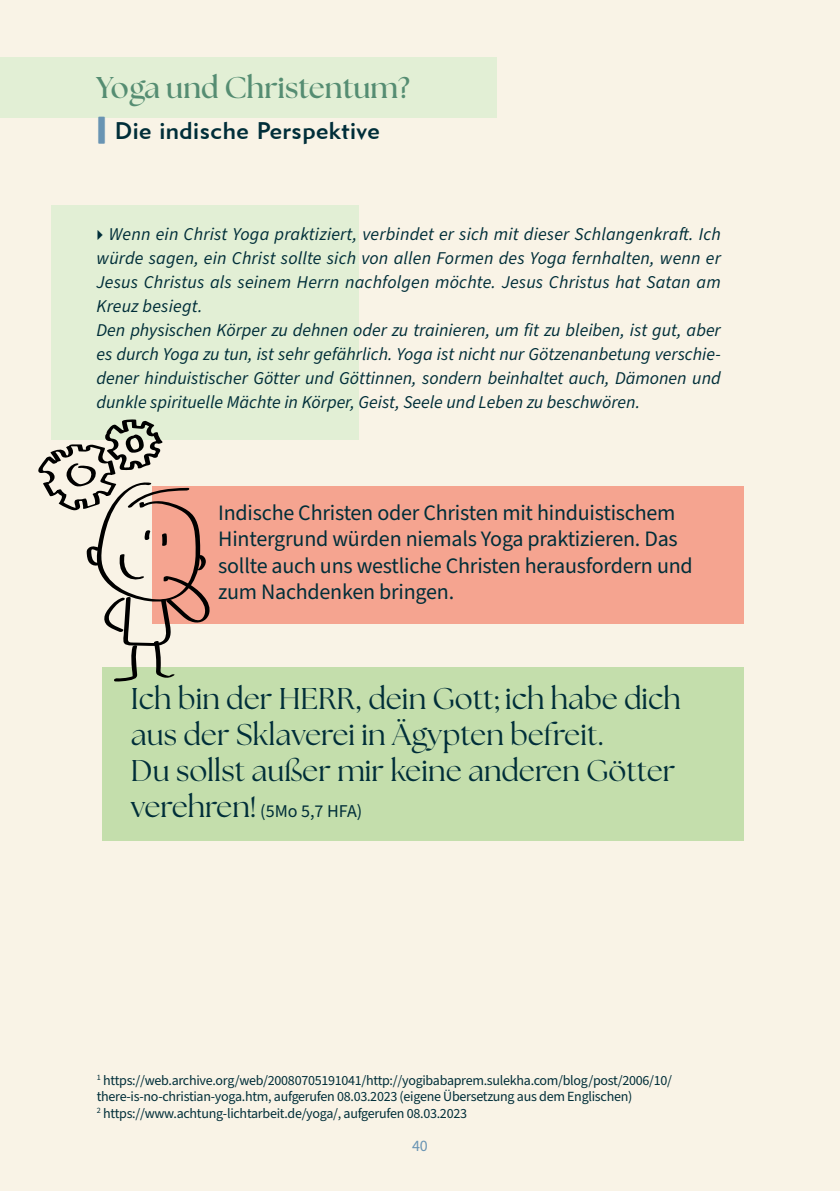
<style>
.page{position:relative;width:840px;height:1191px;background:#fff}
.page>*{position:absolute;margin:0;border:0;box-sizing:border-box;transform-origin:0 0}
.t1{font:30px/36px "The Seasons";color:#002e39}
.t2{font:700 30px "The Seasons";color:#558d72}
.t3{font:24px "Geometric 415 BT Medium A";letter-spacing:.02em;color:#002e39}
.t4{font:22px/26.4px "Source Sans Pro";letter-spacing:-.01em;color:#002e39}
.t5{font:italic 18px/24px "Source Sans Pro";color:#002e39}
.t6{font:18px "Source Sans Pro";color:#002e39}
.t7{font:16px "Source Sans Pro";color:#6994b3}
.t8{font:14px/16.8px "Source Sans Pro";letter-spacing:-.02em;color:#002e39}
.s1{font-family:"Bungee";font-size:30px;color:#6994b3}
.s2{font-family:"The Seasons";font-size:30px}
</style>
<div class="page">
<div style="left:0;top:0;width:839px;height:1191px;background:#f9f3e6"></div>
<div style="left:51px;top:205px;width:307px;height:234px;background:#e2efd5"></div>
<div style="left:0;top:57px;width:496px;height:60px;background:#e2efd5"></div>
<div style="left:152px;top:486px;width:591px;height:138px;background:#f5a490"></div>
<div style="left:102px;top:667px;width:641px;height:173px;background:#c4deac"></div>
<svg style="left:38px;top:419px;width:173px;height:262px"></svg>
<h1 class="t2" style="left:96px;top:67px;width:314px">Yoga und Christentum?</h1>
<h2 class="t3" style="left:96px;top:116px;width:285px"><span class="s1">|</span> Die indische Perspektive</h2>
<p class="t5" style="left:96px;top:223px;width:625px;text-indent:12px">Wenn ein Christ Yoga praktiziert, verbindet er sich mit dieser Schlangenkraft. Ich würde sagen, ein Christ sollte sich von allen Formen des Yoga fernhalten, wenn er Jesus Christus als seinem Herrn nachfolgen möchte. Jesus Christus hat Satan am Kreuz besiegt.<br>Den physischen Körper zu dehnen oder zu trainieren, um fit zu bleiben, ist gut, aber es durch Yoga zu tun, ist sehr gefährlich. Yoga ist nicht nur Götzenanbetung verschie&shy;dener hinduistischer Götter und Göttinnen, sondern beinhaltet auch, Dämonen und dunkle spirituelle Mächte in Körper, Geist, Seele und Leben zu beschwören.</p>
<p class="t4" style="left:218px;top:500px;width:476px">Indische Christen oder Christen mit hinduistischem Hintergrund würden niemals Yoga praktizieren. Das sollte auch uns westliche Christen herausfordern und zum Nachdenken bringen.</p>
<h1 class="t1" style="left:131px;top:680px;width:551px">Ich bin der HERR, dein Gott; ich habe dich aus der Sklaverei in Ägypten befreit.<br>Du sollst außer mir keine anderen Götter</h1>
<p class="t6" style="left:131px;top:799px;width:233px"><span class="s2">verehren!</span> (5Mo 5,7 HFA)</p>
<p class="t8" style="left:97px;top:1072px;width:576px"><sup>1</sup> https://web.archive.org/web/20080705191041/http://yogibabaprem.sulekha.com/blog/post/2006/10/ there-is-no-christian-yoga.htm, aufgerufen 08.03.2023 (eigene Übersetzung aus dem Englischen)<br><sup>2</sup> https://www.achtung-lichtarbeit.de/yoga/, aufgerufen 08.03.2023</p>
<p class="t7" style="left:412px;top:1134px;width:17px">40</p>
</div>
